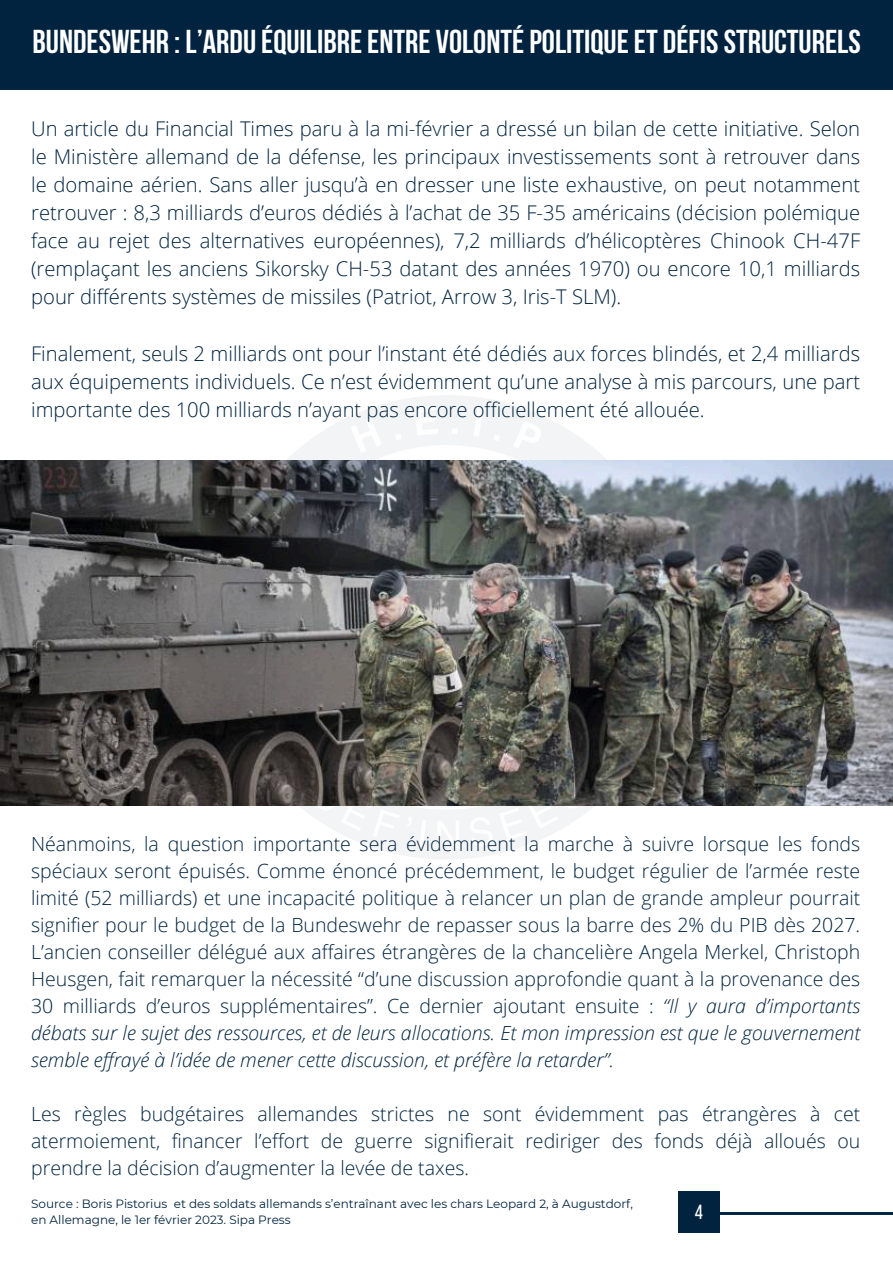
<style>
.page{position:relative;width:893px;height:1263px;background:#fff}
.page>*{position:absolute;margin:0;border:0;box-sizing:border-box;transform-origin:0 0}
.t1{font:700 33px "Bebas Neue";color:#fff}
.t2{font:20.33px "Bebas Neue";color:#fff}
.t3{font:300 20.25px/28.1px "Open Sans";color:#01233f;text-align:justify}
.t4{font:300 19.5px/27px "Open Sans";color:#01233f;text-align:justify}
.t5{font:12px/16.4px "Montserrat";color:#01233f}
.s1{font-style:italic}
</style>
<div class="page">
<div style="left:0;top:0;width:893px;height:89px;background:#01233f"></div>
<svg style="left:719px;top:1202px;width:174px;height:23px"></svg>
<div style="left:678px;top:1191px;width:41px;height:42px;background:#01233f"></div>
<img style="left:215px;top:396px;width:463px;height:463px">
<img style="left:0;top:461px;width:893px;height:345px">
<p class="t1" style="left:32px;top:28px;width:829px">BUNDESWEHR : L’ARDUÉQUILIBREENTRE VOLONTÉPOLITIQUEET DÉFISSTRUCTURELS</p>
<h2 class="t3" style="left:31px;top:114px;width:830px">Un article du Financial Times paru à la mi-février a dressé un bilan de cette initiative. Selon le Ministère allemand de la défense, les principaux investissements sont à retrouver dans le domaine aérien. Sans aller jusqu’à en dresser une liste exhaustive, on peut notamment retrouver : 8,3 milliards d’euros dédiés à l’achat de 35 F-35 américains (décision polémique face au rejet des alternatives européennes), 7,2 milliards d’hélicoptères Chinook CH-47F (remplaçant les anciens Sikorsky CH-53 datant des années 1970) ou encore 10,1 milliards pour différents systèmes de missiles (Patriot, Arrow 3, Iris-T SLM).</h2>
<p class="t3" style="left:31px;top:339px;width:830px">Finalement, seuls 2 milliards ont pour l’instant été dédiés aux forces blindés, et 2,4 milliards aux équipements individuels. Ce n’est évidemment qu’une analyse à mis parcours, une part importante des 100 milliards n’ayant pas encore officiellement été allouée.</p>
<p class="t4" style="left:31px;top:830px;width:830px">Néanmoins, la question importante sera évidemment la marche à suivre lorsque les fonds spéciaux seront épuisés. Comme énoncé précédemment, le budget régulier de l’armée reste limité (52 milliards) et une incapacité politique à relancer un plan de grande ampleur pourrait signifier pour le budget de la Bundeswehr de repasser sous la barre des 2% du PIB dès 2027.<br>L’ancien conseiller délégué aux affaires étrangères de la chancelière Angela Merkel, Christoph Heusgen, fait remarquer la nécessité “d’une discussion approfondie quant à la provenance des 30 milliards d’euros supplémentaires”. Ce dernier ajoutant ensuite : <span class="s1">“Il y aura d’importants débats sur le sujet des ressources, et de leurs allocations. Et mon impression est que le gouvernement semble effrayé à l’idée de mener cette discussion, et préfère la retarder”.</span></p>
<h2 class="t4" style="left:31px;top:1100px;width:830px">Les règles budgétaires allemandes strictes ne sont évidemment pas étrangères à cet atermoiement, financer l’effort de guerre signifierait rediriger des fonds déjà alloués ou prendre la décision d’augmenter la levée de taxes.</h2>
<h2 class="t5" style="left:31px;top:1195px;width:603px">Source : Boris Pistorius et des soldats allemands s’entraînant avec les chars Leopard 2, à Augustdorf, en Allemagne, le 1er février 2023. Sipa Press</h2>
<h2 class="t2" style="left:695px;top:1203px;width:10px">4</h2>
</div>
